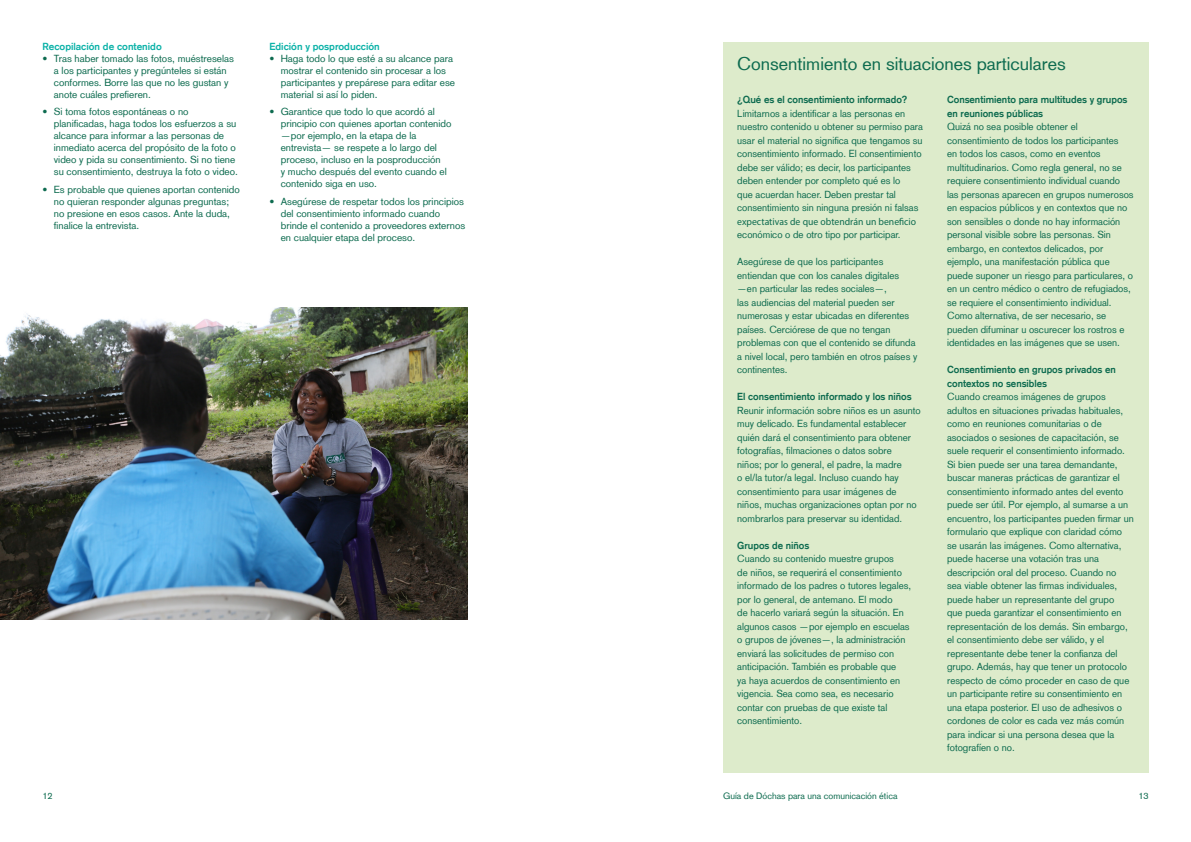
<style>
.page{position:relative;width:1191px;height:842px;background:#fff}
.page>*{position:absolute;margin:0;border:0;box-sizing:border-box;transform-origin:0 0}
.INTRO_LINE{font:18px "Basic Commercial LT Com";color:#0d6b4f}
.BODY_BOLD{font:10px/13.5px "Basic Commercial LT Com";color:#0d6b4f}
.BODY_BOLD-2{font:700 10px/13.5px "Basic Commercial LT";color:#0d6b4f}
.HEADING{font:700 10px "Basic Commercial LT";color:#0cb2a8}
.t1{font:9px "Basic Commercial LT Com";color:#0d6b4f}
.s1{font-family:"Basic Commercial LT";font-weight:700}
.s2{font-family:"Myriad Pro"}
</style>
<div class="page">
<div style="left:723px;top:43px;width:425px;height:729px;background:#ddebcb"></div>
<img style="left:0;top:308px;width:468px;height:311px">
<p class="HEADING" style="left:43px;top:40px;width:121px">Recopilación de contenido</p>
<p class="BODY_BOLD" style="left:54px;top:52px;width:181px;line-height:12px;text-indent:-11px">• Tras haber tomado las fotos, muéstreselas a los participantes y pregúnteles si están conformes. Borre las que no les gustan y anote cuáles prefieren.</p>
<p class="BODY_BOLD" style="left:54px;top:106px;width:186px;line-height:12px;text-indent:-11px">• Si toma fotos espontáneas o no planificadas, haga todos los esfuerzos a su alcance para informar a las personas de inmediato acerca del propósito de la foto o video y pida su consentimiento. Si no tiene su consentimiento, destruya la foto o video.</p>
<p class="BODY_BOLD" style="left:54px;top:183px;width:188px;line-height:12px;text-indent:-11px">• Es probable que quienes aportan contenido no quieran responder algunas preguntas; no presione en esos casos. Ante la duda, finalice la entrevista.</p>
<p class="HEADING" style="left:269px;top:40px;width:112px">Edición y posproducción</p>
<p class="BODY_BOLD" style="left:281px;top:52px;width:176px;line-height:12px;text-indent:-11px">• Haga todo lo que esté a su alcance para mostrar el contenido sin procesar a los participantes y prepárese para editar ese material si así lo piden.</p>
<p class="BODY_BOLD" style="left:281px;top:106px;width:172px;line-height:12px;text-indent:-11px">• Garantice que todo lo que acordó al principio con quienes aportan contenido —por ejemplo, en la etapa de la entrevista— se respete a lo largo del proceso, incluso en la posproducción<br>y mucho después del evento cuando el contenido siga en uso.</p>
<p class="BODY_BOLD" style="left:281px;top:195px;width:186px;line-height:12px;text-indent:-11px">• Asegúrese de respetar todos los principios del consentimiento informado cuando brinde el contenido a proveedores externos en cualquier etapa del proceso.</p>
<p class="INTRO_LINE" style="left:737px;top:53px;width:330px">Consentimiento en situaciones particulares</p>
<p class="BODY_BOLD" style="left:737px;top:93px;width:187px"><span class="s1">¿Qué es el consentimiento informado?<br></span>Limitarnos a identificar a las personas en nuestro contenido u obtener su permiso para usar el material no significa que tengamos su consentimiento informado. El consentimiento debe ser válido; es decir, los participantes deben entender por completo qué es lo<br>que acuerdan hacer. Deben prestar tal consentimiento sin ninguna presión ni falsas <span class="s2">expectativas de que obtendrán un beneficio </span>económico o de otro tipo por participar.</p>
<p class="BODY_BOLD" style="left:737px;top:255px;width:182px">Asegúrese de que los participantes entiendan que con los canales digitales —en particular las redes sociales—,<br>las audiencias del material pueden ser numerosas y estar ubicadas en diferentes países. Cerciórese de que no tengan problemas con que el contenido se difunda a nivel local, pero también en otros países y continentes.</p>
<p class="BODY_BOLD-2" style="left:737px;top:390px;width:176px">El consentimiento informado y los niños</p>
<p class="BODY_BOLD" style="left:737px;top:403px;width:185px">Reunir información sobre niños es un asunto muy delicado. Es fundamental establecer quién dará el consentimiento para obtener fotografías, filmaciones o datos sobre<br>niños; por lo general, el padre, la madre<br>o el/la tutor/a legal. Incluso cuando hay consentimiento para usar imágenes de niños, muchas organizaciones optan por no nombrarlos para preservar su identidad.</p>
<p class="BODY_BOLD-2" style="left:737px;top:538px;width:74px">Grupos de niños</p>
<p class="BODY_BOLD" style="left:737px;top:552px;width:175px">Cuando su contenido muestre grupos<br>de niños, se requerirá el consentimiento informado de los padres o tutores legales, por lo general, de antemano. El modo<br>de hacerlo variará según la situación. En algunos casos —por ejemplo en escuelas o grupos de jóvenes—, la administración enviará las solicitudes de permiso con anticipación. También es probable que<br>ya haya acuerdos de consentimiento en vigencia. Sea como sea, es necesario contar con pruebas de que existe tal consentimiento.</p>
<p class="BODY_BOLD-2" style="left:947px;top:93px;width:182px">Consentimiento para multitudes y grupos en reuniones públicas</p>
<p class="BODY_BOLD" style="left:947px;top:120px;width:188px">Quizá no sea posible obtener el consentimiento de todos los participantes<br>en todos los casos, como en eventos multitudinarios. Como regla general, no se requiere consentimiento individual cuando las personas aparecen en grupos numerosos en espacios públicos y en contextos que no son sensibles o donde no hay información personal visible sobre las personas. Sin embargo, en contextos delicados, por ejemplo, una manifestación pública que puede suponer un riesgo para particulares, o en un centro médico o centro de refugiados, se requiere el consentimiento individual.<br>Como alternativa, de ser necesario, se pueden difuminar u oscurecer los rostros e identidades en las imágenes que se usen.</p>
<p class="BODY_BOLD-2" style="left:947px;top:363px;width:170px">Consentimiento en grupos privados en contextos no sensibles</p>
<p class="BODY_BOLD" style="left:947px;top:390px;width:188px">Cuando creamos imágenes de grupos adultos en situaciones privadas habituales, como en reuniones comunitarias o de asociados o sesiones de capacitación, se suele requerir el consentimiento informado.<br>Si bien puede ser una tarea demandante, buscar maneras prácticas de garantizar el consentimiento informado antes del evento puede ser útil. Por ejemplo, al sumarse a un encuentro, los participantes pueden firmar un formulario que explique con claridad cómo se usarán las imágenes. Como alternativa, puede hacerse una votación tras una descripción oral del proceso. Cuando no<br>sea viable obtener las firmas individuales, puede haber un representante del grupo<br>que pueda garantizar el consentimiento en representación de los demás. Sin embargo, el consentimiento debe ser válido, y el representante debe tener la confianza del grupo. Además, hay que tener un protocolo respecto de cómo proceder en caso de que un participante retire su consentimiento en una etapa posterior. El uso de adhesivos o cordones de color es cada vez más común para indicar si una persona desea que la fotografíen o no.</p>
<p class="t1" style="left:43px;top:790px;width:12px">12</p>
<p class="t1" style="left:723px;top:790px;width:176px">Guía de Dóchas para una comunicación ética</p>
<p class="t1" style="left:1138px;top:790px;width:12px">13</p>
</div>
